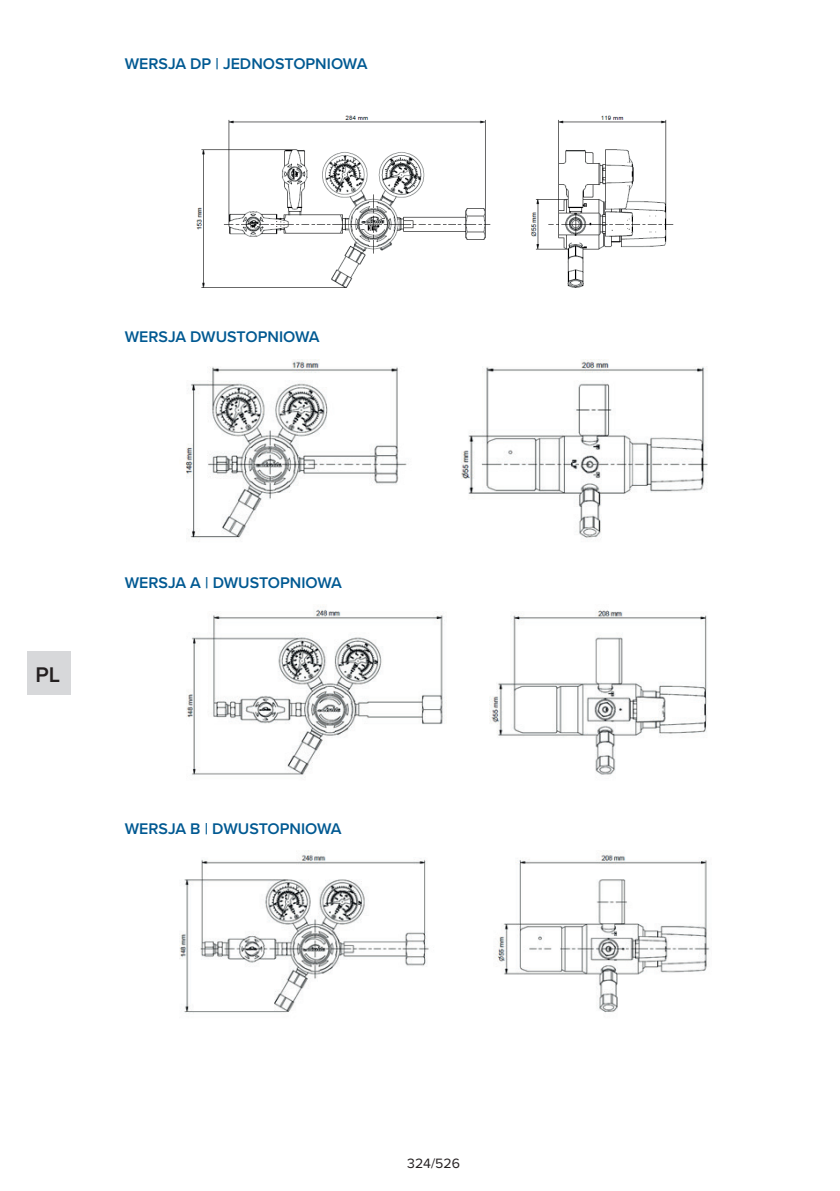
<style>
.page{position:relative;width:840px;height:1191px;background:#fff}
.page>*{position:absolute;margin:0;border:0;box-sizing:border-box;transform-origin:0 0}
.t1{font:600 22px "Proxima Nova";color:#231f20}
.t2{font:600 16px "Proxima Nova";color:#005992}
.t3{font:14px "Proxima Nova";color:#231f20}
</style>
<div class="page">
<div style="left:27px;top:651px;width:44px;height:43px;background:#d7d8da"></div>
<img style="left:196px;top:115px;width:478px;height:173px">
<img style="left:185px;top:359px;width:523px;height:180px">
<img style="left:186px;top:607px;width:521px;height:171px">
<img style="left:180px;top:850px;width:530px;height:163px">
<p class="t2" style="left:125px;top:52px;width:244px">WERSJA DP | JEDNOSTOPNIOWA</p>
<p class="t2" style="left:125px;top:325px;width:196px">WERSJA DWUSTOPNIOWA</p>
<h1 class="t1" style="left:36px;top:658px;width:26px">PL</h1>
<p class="t2" style="left:125px;top:571px;width:218px">WERSJA A | DWUSTOPNIOWA</p>
<p class="t2" style="left:125px;top:816px;width:218px">WERSJA B | DWUSTOPNIOWA</p>
<p class="t3" style="left:407px;top:1153px;width:54px">324/526</p>
</div>
